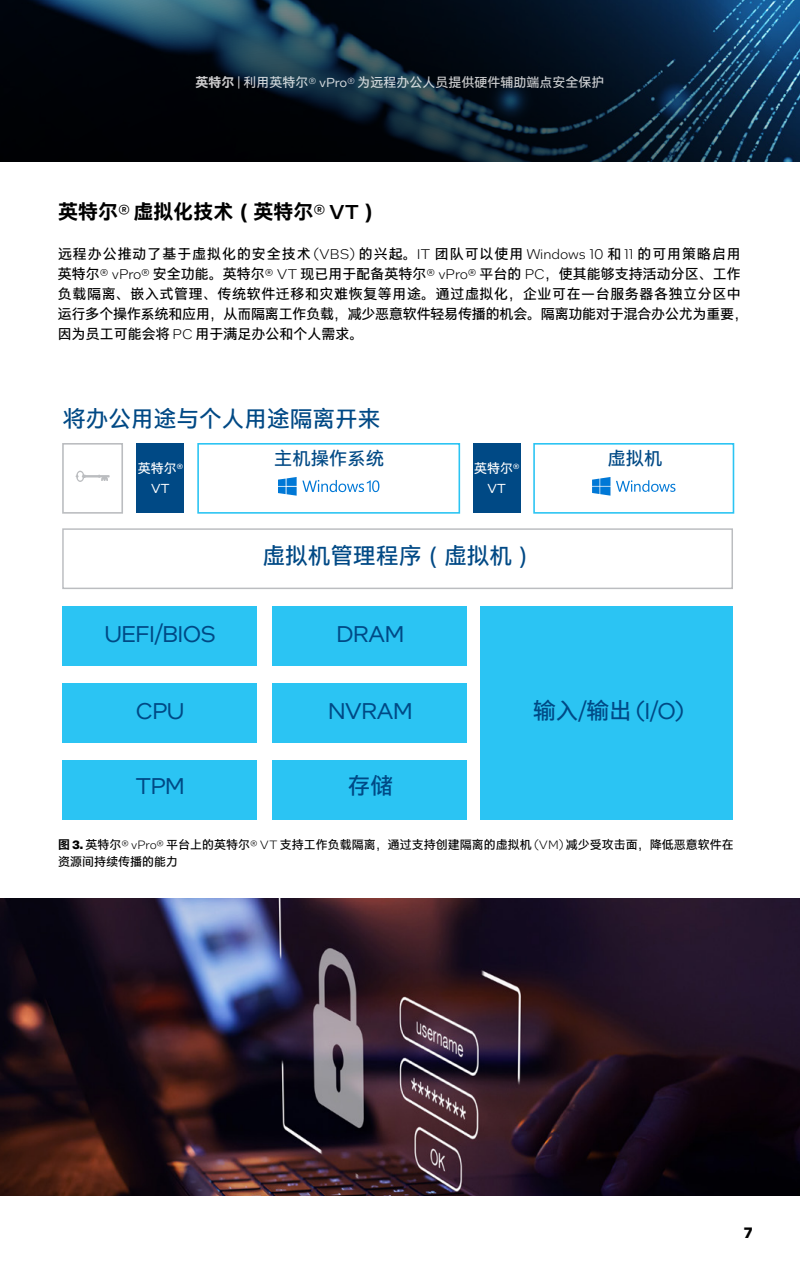
<style>
.page{position:relative;width:800px;height:1280px;background:#fff}
.page>*{position:absolute;margin:0;border:0;box-sizing:border-box;transform-origin:0 0}
.t1{font:22.7px "Intel One Display";color:#004985}
.t2{font:22.7px "Intel Clear Hans";color:#004985}
.t3{font:700 20px "Intel Clear Hans";color:#000}
.t4{font:18.3px "Intel Clear Hans";color:#004985}
.t5{font:700 15px "Intel One Text";color:#000}
.t6{font:14px/20px "Intel Clear Hans";color:#000}
.t7{font:13px "Intel Clear Hans";color:#fff}
.t8{font:13px "Intel One Display";color:#fff}
.t9{font:12px/17px "Intel Clear Hans";color:#000}
.s1{font-weight:700}
.s2{font-family:"Intel One Text"}
.s3{font-family:"Intel One Text";font-weight:500}
.s4{font-family:"Intel One Text";font-weight:300}
.s5{font-family:"Intel One Display"}
.s6{font-family:"Intel Clear Hans"}
.s7{font-family:"Intel One Text";font-weight:700}
</style>
<div class="page">
<div style="left:62px;top:443px;width:61px;height:71px;border:2px solid #bbbdc0"></div>
<div style="left:197px;top:443px;width:263px;height:71px;border:2px solid #2bc4f3"></div>
<div style="left:63px;top:606px;width:194px;height:59px;background:#2bc4f3"></div>
<div style="left:272px;top:606px;width:194px;height:59px;background:#2bc4f3"></div>
<div style="left:481px;top:606px;width:252px;height:213px;background:#2bc4f3"></div>
<div style="left:63px;top:683px;width:194px;height:59px;background:#2bc4f3"></div>
<div style="left:272px;top:683px;width:194px;height:59px;background:#2bc4f3"></div>
<div style="left:63px;top:760px;width:194px;height:59px;background:#2bc4f3"></div>
<div style="left:272px;top:760px;width:194px;height:59px;background:#2bc4f3"></div>
<div style="left:62px;top:528px;width:671px;height:61px;border:1px solid #bbbdc0"></div>
<div style="left:533px;top:443px;width:201px;height:71px;border:2px solid #2bc4f3"></div>
<div style="left:137px;top:444px;width:47px;height:69px;background:#004985"></div>
<svg style="left:76px;top:471px;width:34px;height:11px"></svg>
<svg style="left:278px;top:477px;width:101px;height:19px"></svg>
<svg style="left:592px;top:477px;width:83px;height:19px"></svg>
<div style="left:473px;top:444px;width:48px;height:69px;background:#004985"></div>
<img style="left:0;top:898px;width:800px;height:298px">
<svg style="left:0;top:0;width:800px;height:162px;background:#0a1b2b"></svg>
<p class="t7" style="left:196px;top:75px;width:410px"><span class="s1">英特尔</span> <span class="s2">|</span> 利用英特尔<span class="s2">® vPro®</span> 为远程办公人员提供硬件辅助端点安全保护</p>
<h2 class="t3" style="left:58px;top:199px;width:323px">英特尔<span class="s3">®</span> 虚拟化技术（英特尔<span class="s3">® VT</span>）</h2>
<p class="t6" style="left:58px;top:244px;width:692px">远程办公推动了基于虚拟化的安全技术 <span class="s4">(VBS)</span> 的兴起。<span class="s4">IT</span> 团队可以使用 <span class="s4">Windows 10</span> 和 <span class="s4">11</span> 的可用策略启用英特尔<span class="s4">® vPro®</span> 安全功能。英特尔<span class="s4">® VT</span> 现已用于配备英特尔<span class="s4">® vPro®</span> 平台的 <span class="s4">PC</span>，使其能够支持活动分区、工作负载隔离、嵌入式管理、传统软件迁移和灾难恢复等用途。通过虚拟化，企业可在一台服务器各独立分区中运行多个操作系统和应用，从而隔离工作负载，减少恶意软件轻易传播的机会。隔离功能对于混合办公尤为重要，因为员工可能会将 <span class="s4">PC</span> 用于满足办公和个人需求。</p>
<h1 class="t2" style="left:63px;top:406px;width:319px">将办公用途与个人用途隔离开来</h1>
<p class="t7" style="left:138px;top:461px;width:47px">英特尔<span class="s5">®</span></p>
<p class="t8" style="left:151px;top:480px;width:20px">VT</p>
<h3 class="t4" style="left:274px;top:448px;width:111px">主机操作系统</h3>
<h3 class="t4" style="left:608px;top:448px;width:56px">虚拟机</h3>
<p class="t7" style="left:474px;top:461px;width:47px">英特尔<span class="s5">®</span></p>
<p class="t8" style="left:488px;top:480px;width:20px">VT</p>
<h1 class="t2" style="left:263px;top:542px;width:274px">虚拟机管理程序（虚拟机）</h1>
<h1 class="t1" style="left:105px;top:620px;width:112px">UEFI/BIOS</h1>
<h1 class="t1" style="left:337px;top:620px;width:68px">DRAM</h1>
<h1 class="t1" style="left:136px;top:697px;width:49px">CPU</h1>
<h1 class="t1" style="left:328px;top:697px;width:85px">NVRAM</h1>
<h1 class="t1" style="left:533px;top:697px;width:152px"><span class="s6">输入</span>/<span class="s6">输出</span> (I/O)</h1>
<h1 class="t1" style="left:136px;top:772px;width:50px">TPM</h1>
<h1 class="t2" style="left:348px;top:773px;width:47px">存储</h1>
<p class="t9" style="left:58px;top:836px;width:677px"><span class="s1">图</span> <span class="s7">3.</span> 英特尔<span class="s4">® vPro®</span> 平台上的英特尔<span class="s4">® VT</span> 支持工作负载隔离，通过支持创建隔离的虚拟机 <span class="s4">(VM)</span> 减少受攻击面，降低恶意软件在资源间持续传播的能力</p>
<p class="t5" style="left:744px;top:1222px;width:10px">7</p>
</div>
